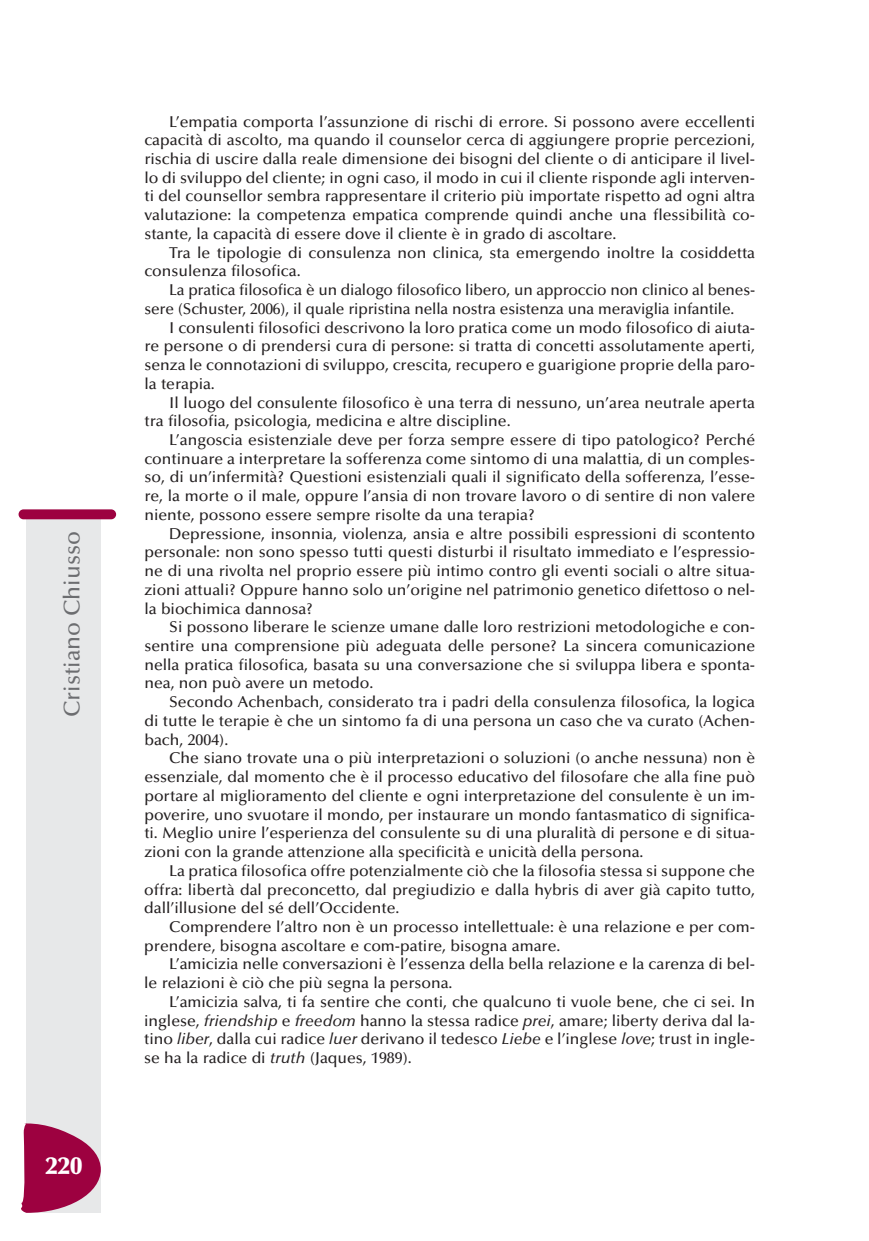
<style>
.page{position:relative;width:869px;height:1241px;background:#fff}
.page>*{position:absolute;margin:0;border:0;box-sizing:border-box;transform-origin:0 0}
.t1{font:900 24.5px "Optima";color:#fff}
.t2{font:500 22.75px "Optima";color:#6c6d70}
.t3{font:500 15.75px/18.7px "Optima";color:#231f20;text-align:justify}
.s1{font-style:italic}
</style>
<div class="page">
<div style="left:27px;top:517px;width:74px;height:695px;background:#e7e8e9"></div>
<div style="left:19px;top:509px;width:97px;height:10px;background:#9d0140;border-radius:5px"></div>
<svg style="left:21px;top:1122px;width:80px;height:90px"></svg>
<h2 class="t2" style="left:63px;top:717px;width:187px;rotate:-90deg">Cristiano Chiusso</h2>
<h1 class="t1" style="left:45px;top:1155px;width:38px">220</h1>
<p class="t3" style="left:144px;top:113px;width:612px;text-indent:25px">L’empatia comporta l’assunzione di rischi di errore. Si possono avere eccellenti capacità di ascolto, ma quando il counselor cerca di aggiungere proprie percezioni, rischia di uscire dalla reale dimensione dei bisogni del cliente o di anticipare il livel&shy;lo di sviluppo del cliente; in ogni caso, il modo in cui il cliente risponde agli interven&shy;ti del counsellor sembra rappresentare il criterio più importate rispetto ad ogni altra valutazione: la competenza empatica comprende quindi anche una flessibilità co&shy;stante, la capacità di essere dove il cliente è in grado di ascoltare.</p>
<p class="t3" style="left:144px;top:244px;width:612px;text-indent:25px">Tra le tipologie di consulenza non clinica, sta emergendo inoltre la cosiddetta consulenza filosofica.</p>
<p class="t3" style="left:144px;top:282px;width:612px;text-indent:25px">La pratica filosofica è un dialogo filosofico libero, un approccio non clinico al benes&shy;sere (Schuster, 2006), il quale ripristina nella nostra esistenza una meraviglia infantile.</p>
<p class="t3" style="left:144px;top:319px;width:612px;text-indent:25px">I consulenti filosofici descrivono la loro pratica come un modo filosofico di aiuta&shy;re persone o di prendersi cura di persone: si tratta di concetti assolutamente aperti, senza le connotazioni di sviluppo, crescita, recupero e guarigione proprie della paro&shy;la terapia.</p>
<p class="t3" style="left:144px;top:394px;width:612px;text-indent:25px">Il luogo del consulente filosofico è una terra di nessuno, un’area neutrale aperta tra filosofia, psicologia, medicina e altre discipline.</p>
<p class="t3" style="left:144px;top:432px;width:612px;text-indent:25px">L’angoscia esistenziale deve per forza sempre essere di tipo patologico? Perché continuare a interpretare la sofferenza come sintomo di una malattia, di un comples&shy;so, di un’infermità? Questioni esistenziali quali il significato della sofferenza, l’esse&shy;re, la morte o il male, oppure l’ansia di non trovare lavoro o di sentire di non valere niente, possono essere sempre risolte da una terapia?</p>
<p class="t3" style="left:144px;top:525px;width:612px;text-indent:25px">Depressione, insonnia, violenza, ansia e altre possibili espressioni di scontento personale: non sono spesso tutti questi disturbi il risultato immediato e l’espressio&shy;ne di una rivolta nel proprio essere più intimo contro gli eventi sociali o altre situa&shy;zioni attuali? Oppure hanno solo un’origine nel patrimonio genetico difettoso o nel&shy;la biochimica dannosa?</p>
<p class="t3" style="left:144px;top:619px;width:612px;text-indent:25px">Si possono liberare le scienze umane dalle loro restrizioni metodologiche e con&shy;sentire una comprensione più adeguata delle persone? La sincera comunicazione nella pratica filosofica, basata su una conversazione che si sviluppa libera e sponta&shy;nea, non può avere un metodo.</p>
<p class="t3" style="left:144px;top:694px;width:612px;text-indent:25px">Secondo Achenbach, considerato tra i padri della consulenza filosofica, la logica di tutte le terapie è che un sintomo fa di una persona un caso che va curato (Achen&shy;bach, 2004).</p>
<p class="t3" style="left:144px;top:750px;width:612px;text-indent:25px">Che siano trovate una o più interpretazioni o soluzioni (o anche nessuna) non è essenziale, dal momento che è il processo educativo del filosofare che alla fine può portare al miglioramento del cliente e ogni interpretazione del consulente è un im&shy;poverire, uno svuotare il mondo, per instaurare un mondo fantasmatico di significa&shy;ti. Meglio unire l’esperienza del consulente su di una pluralità di persone e di situa&shy;zioni con la grande attenzione alla specificità e unicità della persona.</p>
<p class="t3" style="left:144px;top:862px;width:612px;text-indent:25px">La pratica filosofica offre potenzialmente ciò che la filosofia stessa si suppone che offra: libertà dal preconcetto, dal pregiudizio e dalla hybris di aver già capito tutto, dall’illusione del sé dell’Occidente.</p>
<p class="t3" style="left:144px;top:918px;width:612px;text-indent:25px">Comprendere l’altro non è un processo intellettuale: è una relazione e per com&shy;prendere, bisogna ascoltare e com-patire, bisogna amare.</p>
<p class="t3" style="left:144px;top:956px;width:612px;text-indent:25px">L’amicizia nelle conversazioni è l’essenza della bella relazione e la carenza di bel&shy;le relazioni è ciò che più segna la persona.</p>
<p class="t3" style="left:144px;top:993px;width:612px;text-indent:25px">L’amicizia salva, ti fa sentire che conti, che qualcuno ti vuole bene, che ci sei. In inglese, <span class="s1">friendship</span> e <span class="s1">freedom</span> hanno la stessa radice <span class="s1">prei</span>, amare; liberty deriva dal la&shy;tino <span class="s1">liber</span>, dalla cui radice <span class="s1">luer</span> derivano il tedesco <span class="s1">Liebe</span> e l’inglese <span class="s1">love</span>; trust in ingle&shy;se ha la radice di <span class="s1">truth</span> (Jaques, 1989).</p>
</div>
